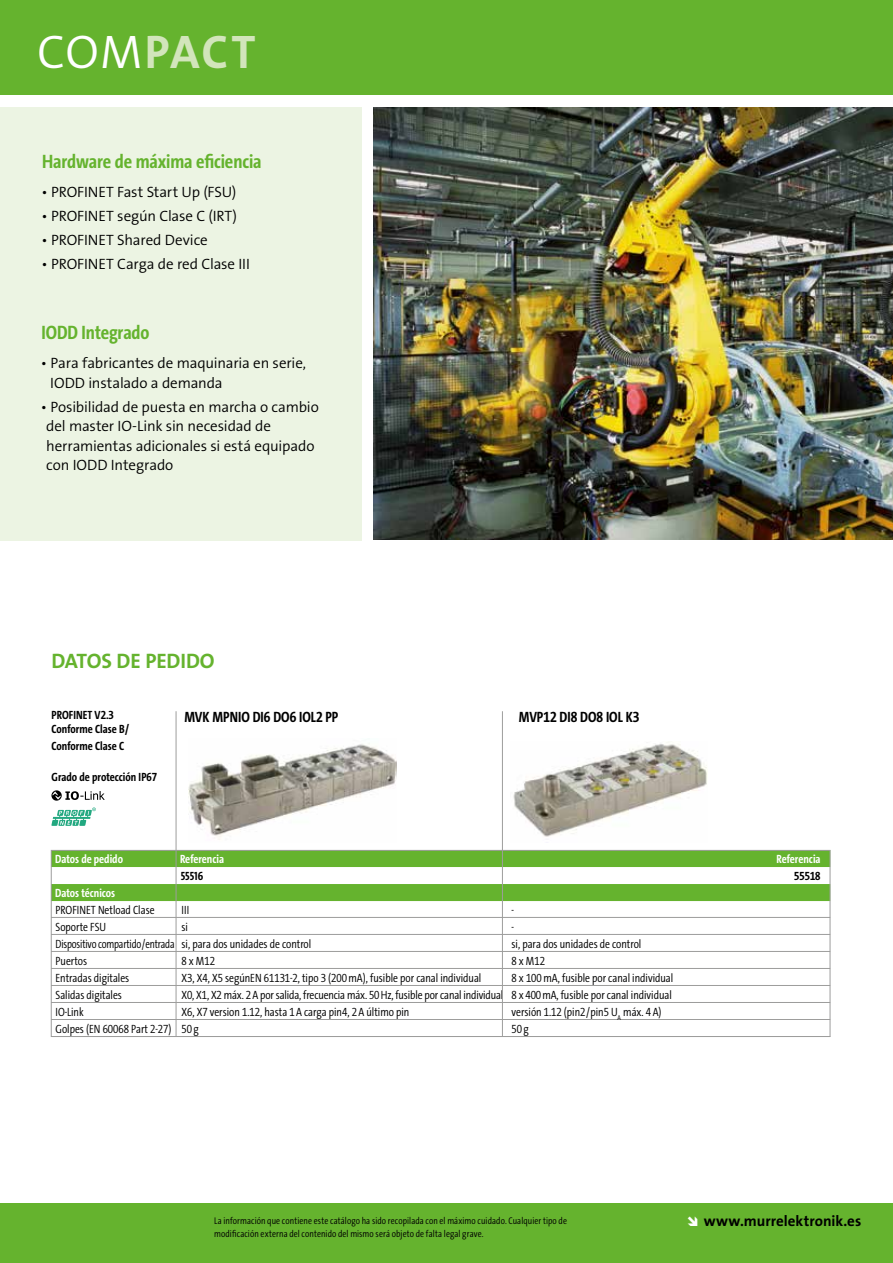
<style>
.page{position:relative;width:893px;height:1263px;background:#fff}
.page>*{position:absolute;margin:0;border:0;box-sizing:border-box;transform-origin:0 0}
.t1{font:700 47.4px "The Sans B7";color:#d2e5bb}
.t2{font:700 21px "The Sans B7";letter-spacing:-.005em;color:#65b32e}
.t3{font:700 19.5px "The Sans Cd TF7";letter-spacing:-.005em;color:#65b32e}
.t4{font:300 15px/19.5px "The Sans B Plus W4";letter-spacing:-.01em;color:#000}
.t5{font:700 15px "The Sans B7";color:#000}
.t6{font:700 15px "The Sans Cd TF7";color:#000}
.t7{font:300 12px "The Sans Cd TF4";color:#000}
.t8{font:700 12px/14.4px "The Sans Cd TF7";color:#000}
.t9{font:300 12px "The Sans Cd TF4";color:#000;scale:.93 1}
.t10{font:700 12px "The Sans Cd TF7";color:#fff}
.t11{font:700 12px "The Sans Cd LF7";color:#000}
.t12{font:300 9.75px "The Sans Cd TF4";letter-spacing:.01em;color:#000}
.s1{font-family:"The Sans B4";font-weight:300;color:#fff}
</style>
<div class="page">
<div style="left:51px;top:850px;width:779px;height:17px;background:#65b32e"></div>
<div style="left:51px;top:884px;width:779px;height:17px;background:#65b32e"></div>
<hr style="left:51px;top:917px;width:779px;height:1px;background:#9d9d9c">
<hr style="left:51px;top:934px;width:779px;height:1px;background:#9d9d9c">
<hr style="left:51px;top:951px;width:779px;height:1px;background:#9d9d9c">
<hr style="left:51px;top:968px;width:779px;height:1px;background:#9d9d9c">
<hr style="left:51px;top:985px;width:779px;height:1px;background:#9d9d9c">
<hr style="left:51px;top:1002px;width:779px;height:1px;background:#9d9d9c">
<hr style="left:51px;top:1019px;width:779px;height:1px;background:#9d9d9c">
<hr style="left:176px;top:711px;width:1px;height:325px;background:#9d9d9c">
<div style="left:0;top:1203px;width:893px;height:60px;background:#65b32e"></div>
<div style="left:0;top:0;width:893px;height:95px;background:#65b32e"></div>
<div style="left:51px;top:850px;width:779px;height:187px;border:1px solid #9d9d9c"></div>
<svg style="left:51px;top:790px;width:54px;height:11px"></svg>
<svg style="left:51px;top:807px;width:45px;height:19px"></svg>
<div style="left:0;top:107px;width:361px;height:434px;background:#ecf4e3"></div>
<hr style="left:502px;top:711px;width:1px;height:325px;background:#9d9d9c">
<img style="left:513px;top:742px;width:194px;height:95px">
<img style="left:188px;top:743px;width:208px;height:97px">
<img style="left:374px;top:107px;width:519px;height:433px">
<h1 class="t1" style="left:37px;top:27px;width:220px"><span class="s1">COM</span>PACT</h1>
<h3 class="t3" style="left:42px;top:151px;width:221px">Hardware de máxima eficiencia</h3>
<p class="t4" style="left:42px;top:182px;width:196px">• PROFINET Fast Start Up (FSU)</p>
<p class="t4" style="left:42px;top:206px;width:197px">• PROFINET según Clase C (IRT)</p>
<p class="t4" style="left:42px;top:230px;width:168px">• PROFINET Shared Device</p>
<p class="t4" style="left:42px;top:254px;width:210px">• PROFINET Carga de red Clase III</p>
<h3 class="t3" style="left:41px;top:322px;width:110px">IODD Integrado</h3>
<p class="t4" style="left:50px;top:354px;width:257px;text-indent:-9px">• Para fabricantes de maquinaria en serie,<br>IODD instalado a demanda</p>
<p class="t4" style="left:46px;top:397px;width:274px;text-indent:-5px">• Posibilidad de puesta en marcha o cambio del master IO-Link sin necesidad de herramientas adicionales si está equipado con IODD Integrado</p>
<h2 class="t2" style="left:51px;top:650px;width:165px">DATOS DE PEDIDO</h2>
<p class="t8" style="left:52px;top:708px;width:80px">PROFINET V2.3<br>Conforme Clase B/</p>
<p class="t8" style="left:52px;top:740px;width:74px">Conforme Clase C</p>
<p class="t8" style="left:52px;top:770px;width:107px">Grado de protección IP67</p>
<p class="t6" style="left:184px;top:709px;width:156px">MVK MPNIO DI6 DO6 IOL2 PP</p>
<p class="t6" style="left:519px;top:709px;width:122px">MVP12 DI8 DO8 IOL K3</p>
<p class="t10" style="left:55px;top:853px;width:69px">Datos de pedido</p>
<p class="t10" style="left:180px;top:853px;width:46px">Referencia</p>
<p class="t10" style="left:776px;top:853px;width:46px">Referencia</p>
<p class="t11" style="left:181px;top:868px;width:24px">55516</p>
<p class="t8" style="left:794px;top:869px;width:28px">55518</p>
<p class="t10" style="left:55px;top:887px;width:61px">Datos técnicos</p>
<p class="t7" style="left:56px;top:904px;width:101px">PROFINET Netload Clase</p>
<p class="t7" style="left:182px;top:904px;width:9px">III</p>
<p class="t7" style="left:512px;top:904px;width:4px">-</p>
<p class="t7" style="left:56px;top:921px;width:52px">Soporte FSU</p>
<p class="t7" style="left:182px;top:921px;width:8px">si</p>
<p class="t7" style="left:512px;top:921px;width:4px">-</p>
<p class="t9" style="left:56px;top:938px;width:277px">Dispositivo compartido/entrada si, para dos unidades de control</p>
<p class="t7" style="left:512px;top:938px;width:131px">si, para dos unidades de control</p>
<p class="t7" style="left:56px;top:955px;width:33px">Puertos</p>
<p class="t7" style="left:182px;top:955px;width:35px">8xM12</p>
<p class="t7" style="left:512px;top:955px;width:35px">8xM12</p>
<p class="t7" style="left:56px;top:972px;width:75px">Entradas digitales</p>
<p class="t7" style="left:182px;top:972px;width:301px">X3, X4, X5 segúnEN 61131-2, tipo 3 (200mA), fusible por canal individual</p>
<p class="t7" style="left:512px;top:972px;width:163px">8 x 100mA, fusible por canal individual</p>
<p class="t7" style="left:56px;top:989px;width:68px">Salidas digitales</p>
<p class="t7" style="left:182px;top:989px;width:492px">X0, X1, X2 máx. 2A por salida, frecuencia máx. 50Hz, fusible por canal individual 8 x 400mA, fusible por canal individual</p>
<p class="t7" style="left:56px;top:1006px;width:30px">IO-Link</p>
<p class="t7" style="left:182px;top:1006px;width:229px">X6, X7 version 1.12, hasta 1 A carga pin4, 2 A último pin</p>
<p class="t7" style="left:512px;top:1006px;width:152px">versión 1.12 (pin2/pin5 U<sub>A</sub> máx. 4 A)</p>
<p class="t7" style="left:56px;top:1023px;width:145px">Golpes (EN 60068 Part 2-27) 50 g</p>
<p class="t7" style="left:512px;top:1023px;width:19px">50g</p>
<p class="t12" style="left:214px;top:1216px;width:354px">La información que contiene este catálogo ha sido recopilada con el máximo cuidado. Cualquier tipo de</p>
<p class="t5" style="left:704px;top:1213px;width:159px">www.murrelektronik.es</p>
<p class="t12" style="left:214px;top:1229px;width:271px">modificación externa del contenido del mismo será objeto de falta legal grave.</p>
<p class="t5" style="left:690px;top:1218px;width:173px">www.murrelektronik.com</p>
</div>
